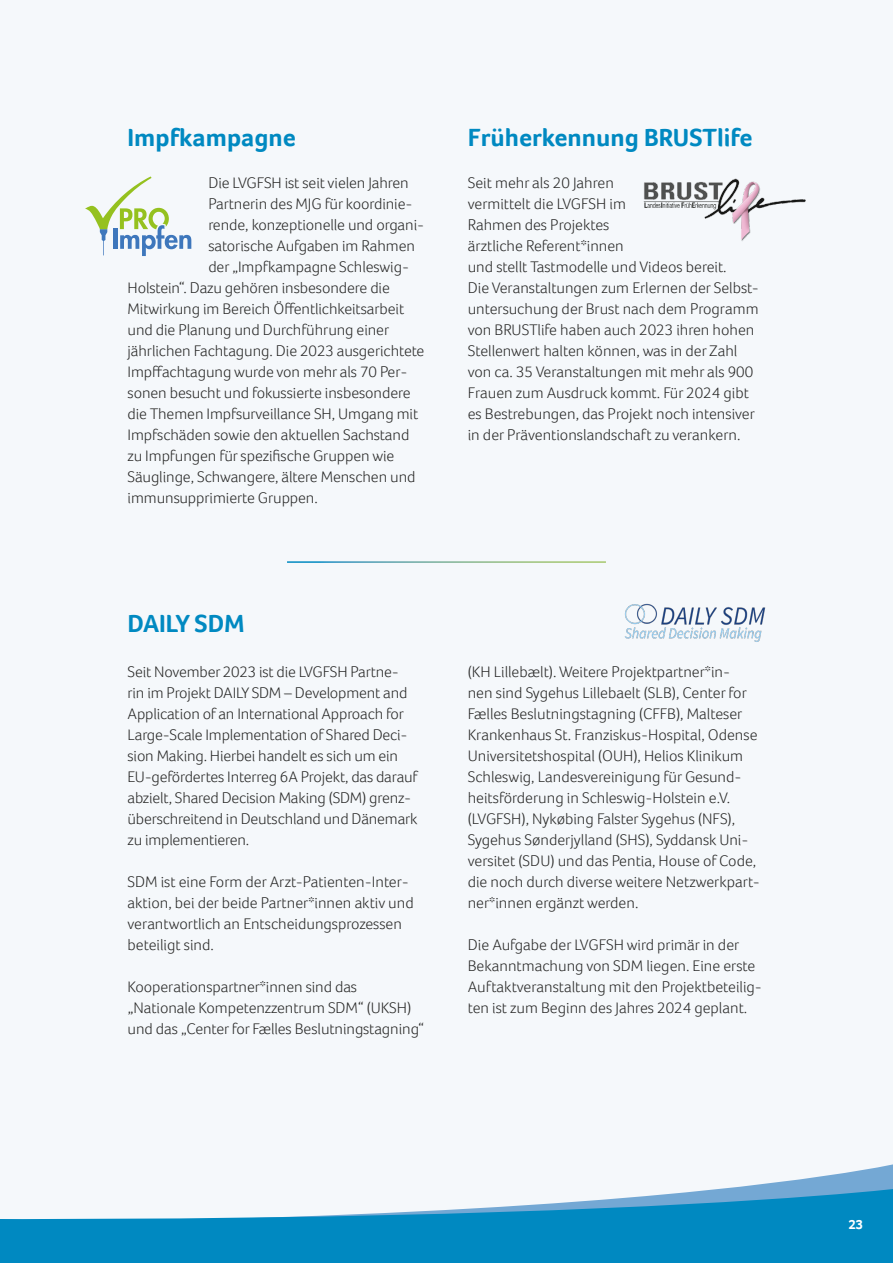
<style>
.page{position:relative;width:893px;height:1263px;background:#f5f8fb}
.page>*{position:absolute;margin:0;border:0;box-sizing:border-box;transform-origin:0 0}
.t1{font:700 25.5px "Foco";color:#0089c1}
.t2{font:300 15.75px/21px "Foco";letter-spacing:-.005em;color:#282827}
.t3{font:700 13.5px "Foco";color:#fff}
</style>
<div class="page">
<hr style="left:287px;top:561px;width:319px;height:2px;background:#fff">
<svg style="left:85px;top:176px;width:106px;height:80px"></svg>
<img style="left:643px;top:178px;width:163px;height:63px">
<img style="left:625px;top:604px;width:140px;height:38px">
<svg style="left:738px;top:1164px;width:155px;height:23px"></svg>
<svg style="left:0;top:1187px;width:893px;height:76px;fill:#0089c1"></svg>
<p class="t1" style="left:128px;top:120px;width:170px">Impfkampagne</p>
<p class="t2" style="left:208px;top:172px;width:202px">Die LVGFSH ist seit vielen Jahren</p>
<p class="t2" style="left:208px;top:193px;width:206px">Partnerin des MJG für koordinie-</p>
<p class="t2" style="left:208px;top:214px;width:217px">rende, konzeptionelle und organi-</p>
<p class="t2" style="left:208px;top:235px;width:208px">satorische Aufgaben im Rahmen</p>
<p class="t2" style="left:208px;top:256px;width:202px">der „Impfkampagne Schleswig-</p>
<p class="t2" style="left:128px;top:277px;width:264px">Holstein“. Dazu gehören insbesondere die</p>
<p class="t2" style="left:128px;top:298px;width:278px">Mitwirkung im Bereich Öffentlichkeitsarbeit</p>
<p class="t2" style="left:128px;top:319px;width:263px">und die Planung und Durchführung einer</p>
<p class="t2" style="left:128px;top:340px;width:298px">jährlichen Fachtagung. Die 2023 ausgerichtete</p>
<p class="t2" style="left:128px;top:361px;width:281px">Impffachtagung wurde von mehr als 70 Per-</p>
<p class="t2" style="left:128px;top:382px;width:284px">sonen besucht und fokussierte insbesondere</p>
<p class="t2" style="left:128px;top:403px;width:292px">die Themen Impfsurveillance SH, Umgang mit</p>
<p class="t2" style="left:128px;top:424px;width:283px">Impfschäden sowie den aktuellen Sachstand</p>
<p class="t2" style="left:128px;top:445px;width:268px">zu Impfungen für spezifische Gruppen wie</p>
<p class="t2" style="left:128px;top:466px;width:289px">Säuglinge, Schwangere, ältere Menschen und</p>
<p class="t2" style="left:128px;top:487px;width:192px">immunsupprimierte Gruppen.</p>
<p class="t1" style="left:128px;top:606px;width:119px">DAILY SDM</p>
<p class="t2" style="left:128px;top:661px;width:292px">Seit November 2023 ist die LVGFSH Partne&shy;rin im Projekt DAILY SDM – Development and Application of an International Approach for Large-Scale Implementation of Shared Deci&shy;sion Making. Hierbei handelt es sich um ein EU-gefördertes Interreg 6A Projekt, das darauf abzielt, Shared Decision Making (SDM) grenz&shy;überschreitend in Deutschland und Dänemark zu implementieren.</p>
<p class="t2" style="left:128px;top:871px;width:288px">SDM ist eine Form der Arzt-Patienten-Inter&shy;aktion, bei der beide Partner*innen aktiv und verantwortlich an Entscheidungsprozessen beteiligt sind.</p>
<p class="t2" style="left:128px;top:976px;width:298px">Kooperationspartner*innen sind das „Nationale Kompetenzzentrum SDM“ (UKSH) und das „Center for Fælles Beslutningstagning“</p>
<p class="t1" style="left:468px;top:120px;width:286px">Früherkennung BRUSTlife</p>
<p class="t2" style="left:468px;top:172px;width:293px">Seit mehr als 20 Jahren<br>vermittelt die LVGFSH im<br>Rahmen des Projektes<br>ärztliche Referent*innen<br>und stellt Tastmodelle und Videos bereit.<br>Die Veranstaltungen zum Erlernen der Selbst&shy;untersuchung der Brust nach dem Programm von BRUSTlife haben auch 2023 ihren hohen Stellenwert halten können, was in der Zahl von ca. 35 Veranstaltungen mit mehr als 900<br>Frauen zum Ausdruck kommt. Für 2024 gibt es Bestrebungen, das Projekt noch intensiver in der Präventionslandschaft zu verankern.</p>
<p class="t2" style="left:468px;top:661px;width:293px">(KH Lillebælt). Weitere Projektpartner*in-<br>nen sind Sygehus Lillebaelt (SLB), Center for Fælles Beslutningstagning (CFFB), Malteser Krankenhaus St. Franziskus-Hospital, Odense Universitetshospital (OUH), Helios Klinikum Schleswig, Landesvereinigung für Gesund&shy;heitsförderung in Schleswig-Holstein e.V. (LVGFSH), Nykøbing Falster Sygehus (NFS), Sygehus Sønderjylland (SHS), Syddansk Uni&shy;versitet (SDU) und das Pentia, House of Code, die noch durch diverse weitere Netzwerkpart&shy;ner*innen ergänzt werden.</p>
<p class="t2" style="left:468px;top:934px;width:296px">Die Aufgabe der LVGFSH wird primär in der Bekanntmachung von SDM liegen. Eine erste Auftaktveranstaltung mit den Projektbeteilig&shy;ten ist zum Beginn des Jahres 2024 geplant.</p>
<p class="t3" style="left:848px;top:1215px;width:16px">23</p>
</div>
